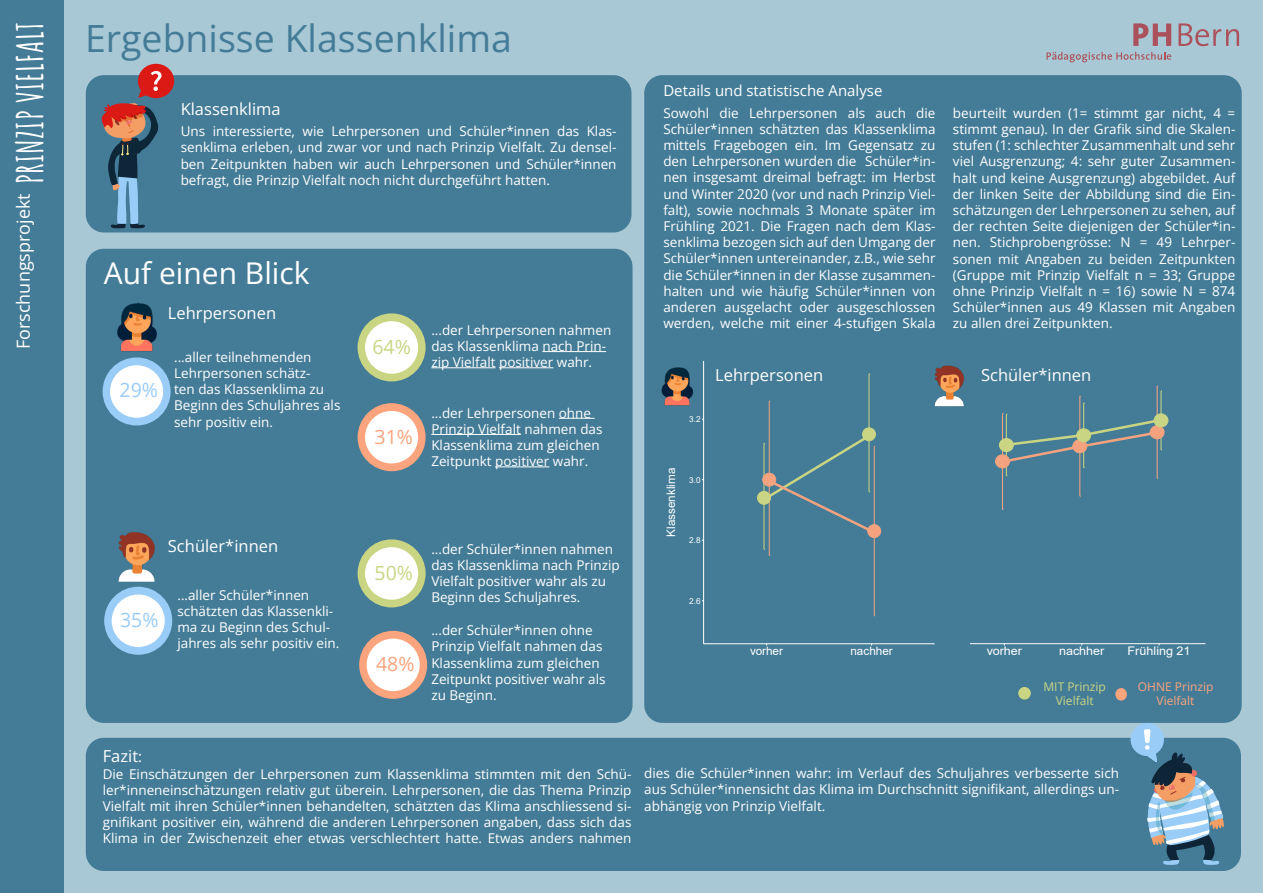
<style>
.page{position:relative;width:1263px;height:893px;background:#a9c8d5}
.page>*{position:absolute;margin:0;border:0;box-sizing:border-box;transform-origin:0 0}
.t1{font:700 37.5px "Open Sans";color:#447c97}
.t2{font:700 36px "Amatic SC";color:#fff}
.t3{font:700 30px "Open Sans";color:#fff}
.t4{font:700 19.5px "Open Sans";color:#99ccf7}
.t5{font:700 19.5px "Open Sans";color:#c9d582}
.t6{font:700 19.5px "Open Sans";color:#fba47d}
.t7{font:18px "Open Sans";color:#fff}
.t8{font:700 16.5px "Open Sans";color:#fff}
.t9{font:700 15px "Open Sans";color:#fff}
.t10{font:13.5px/16.2px "Open Sans";color:#fff}
.t11{font:12px/14.4px "Open Sans";color:#fba47d;text-align:center}
.t12{font:12px/14.4px "Open Sans";color:#c9d582;text-align:center}
.t13{font:11.85px "Arial";color:#fff;scale:1.06 1}
.t14{font:11.7px "Arial";color:#fff}
.t15{font:8.25px "Arial";color:#fff}
.s1{font-weight:400;font-size:15px}
</style>
<div class="page">
<svg style="left:1133px;top:23px;width:38px;height:23px"></svg>
<svg style="left:1178px;top:23px;width:61px;height:23px"></svg>
<svg style="left:1046px;top:52px;width:125px;height:10px"></svg>
<div style="left:0;top:0;width:64px;height:893px;background:#447c97"></div>
<div style="left:86px;top:249px;width:546px;height:474px;background:#447c97;border-radius:18px"></div>
<div style="left:86px;top:738px;width:1155px;height:133px;background:#447c97;border-radius:18px"></div>
<div style="left:86px;top:75px;width:545px;height:157px;background:#447c97;border-radius:18px"></div>
<svg style="left:101px;top:64px;width:73px;height:165px"></svg>
<div style="left:644px;top:75px;width:598px;height:648px;background:#447c97;border-radius:18px"></div>
<hr style="left:769px;top:401px;width:1px;height:154px;background:#f5a37e">
<hr style="left:764px;top:443px;width:1px;height:106px;background:#c9d582">
<svg style="left:764px;top:549px;width:6px;height:7px"></svg>
<hr style="left:874px;top:446px;width:1px;height:170px;background:#f5a37e">
<hr style="left:869px;top:374px;width:1px;height:118px;background:#c9d582">
<div style="left:757px;top:491px;width:14px;height:13px;background:#c9d582;border:1px solid #c9d582;border-radius:50%"></div>
<div style="left:867px;top:524px;width:14px;height:14px;background:#f5a37e;border:1px solid #f5a37e;border-radius:50%"></div>
<div style="left:862px;top:428px;width:14px;height:13px;background:#c9d582;border:1px solid #c9d582;border-radius:50%"></div>
<svg style="left:763px;top:431px;width:112px;height:103px"></svg>
<hr style="left:703px;top:361px;width:1px;height:283px;background:#fff">
<hr style="left:704px;top:643px;width:231px;height:1px;background:#fff">
<div style="left:1130px;top:723px;width:34px;height:33px;background:#99ccf7;border-radius:50%"></div>
<svg style="left:1143px;top:729px;width:81px;height:136px"></svg>
<div style="left:1018px;top:687px;width:13px;height:12px;background:#c9d582;border-radius:50%"></div>
<div style="left:1115px;top:688px;width:12px;height:13px;background:#fba47d;border-radius:50%"></div>
<hr style="left:1002px;top:413px;width:1px;height:96px;background:#f5a37e">
<hr style="left:1006px;top:414px;width:1px;height:62px;background:#c9d582">
<hr style="left:1079px;top:396px;width:1px;height:100px;background:#f5a37e">
<hr style="left:1083px;top:403px;width:1px;height:65px;background:#c9d582">
<hr style="left:1157px;top:386px;width:1px;height:92px;background:#f5a37e">
<hr style="left:1161px;top:391px;width:1px;height:59px;background:#c9d582">
<div style="left:995px;top:455px;width:15px;height:13px;background:#f5a37e;border:1px solid #f5a37e;border-radius:50%"></div>
<div style="left:1150px;top:425px;width:14px;height:14px;background:#f5a37e;border:1px solid #f5a37e;border-radius:50%"></div>
<div style="left:1154px;top:414px;width:14px;height:13px;background:#c9d582;border:1px solid #c9d582;border-radius:50%"></div>
<svg style="left:1001px;top:413px;width:161px;height:55px"></svg>
<hr style="left:971px;top:643px;width:234px;height:1px;background:#fff">
<div style="left:103px;top:357px;width:68px;height:68px;background:#99ccf7;border-radius:50%"></div>
<div style="left:110px;top:365px;width:53px;height:53px;background:#fff;border-radius:50%"></div>
<hr style="left:542px;top:351px;width:64px;height:1px;background:#fff">
<hr style="left:431px;top:368px;width:65px;height:1px;background:#fff">
<hr style="left:499px;top:368px;width:54px;height:1px;background:#fff">
<div style="left:358px;top:313px;width:68px;height:68px;background:#c9d582;border-radius:50%"></div>
<div style="left:365px;top:321px;width:53px;height:53px;background:#fff;border-radius:50%"></div>
<hr style="left:559px;top:418px;width:36px;height:1px;background:#fff">
<hr style="left:431px;top:434px;width:90px;height:1px;background:#fff">
<hr style="left:495px;top:467px;width:54px;height:1px;background:#fff">
<div style="left:358px;top:403px;width:68px;height:68px;background:#fba47d;border-radius:50%"></div>
<div style="left:365px;top:411px;width:53px;height:52px;background:#fff;border-radius:50%"></div>
<div style="left:104px;top:587px;width:68px;height:68px;background:#99ccf7;border-radius:50%"></div>
<div style="left:112px;top:594px;width:53px;height:53px;background:#fff;border-radius:50%"></div>
<div style="left:358px;top:539px;width:68px;height:68px;background:#c9d582;border-radius:50%"></div>
<div style="left:365px;top:547px;width:53px;height:53px;background:#fff;border-radius:50%"></div>
<div style="left:359px;top:631px;width:68px;height:68px;background:#fba47d;border-radius:50%"></div>
<div style="left:367px;top:639px;width:53px;height:52px;background:#fff;border-radius:50%"></div>
<img style="left:117px;top:303px;width:40px;height:49px">
<img style="left:114px;top:532px;width:48px;height:65px">
<img style="left:644px;top:337px;width:61px;height:72px">
<img style="left:934px;top:365px;width:82px;height:96px">
<p class="t2" style="left:2px;top:184px;width:163px;rotate:-90deg">PRINZIP VIELFALT</p>
<p class="t1" style="left:85px;top:13px;width:428px">Ergebnisse Klassenklima</p>
<p class="t8" style="left:181px;top:97px;width:101px">Klassenklima</p>
<p class="t10" style="left:181px;top:123px;width:437px;text-align:justify">Uns interessierte, wie Lehrpersonen und Schüler*innen das Klas&shy;senklima erleben, und zwar vor und nach Prinzip Vielfalt. Zu densel&shy;ben Zeitpunkten haben wir auch Lehrpersonen und Schüler*innen befragt, die Prinzip Vielfalt noch nicht durchgeführt hatten.</p>
<p class="t7" style="left:11px;top:349px;width:157px;rotate:-90deg">Forschungsprojekt</p>
<p class="t3" style="left:104px;top:252px;width:207px">Auf einen Blick</p>
<p class="t4" style="left:120px;top:376px;width:40px">29%</p>
<p class="t8" style="left:168px;top:302px;width:110px">Lehrpersonen</p>
<p class="t10" style="left:174px;top:349px;width:168px">...aller teilnehmenden<br>Lehrpersonen schätz-<br>ten das Klassenklima zu<br>Beginn des Schuljahres als sehr positiv ein.</p>
<p class="t8" style="left:168px;top:534px;width:112px">Schüler*innen</p>
<p class="t4" style="left:120px;top:606px;width:40px">35%</p>
<p class="t10" style="left:177px;top:586px;width:163px">...aller Schüler*innen schätzten das Klassenkli&shy;ma zu Beginn des Schul&shy;jahres als sehr positiv ein.</p>
<p class="t5" style="left:372px;top:333px;width:40px">64%</p>
<p class="t6" style="left:375px;top:423px;width:40px">31%</p>
<p class="t10" style="left:431px;top:321px;width:181px">...der Lehrpersonen nahmen das Klassenklima nach Prin&shy;zip Vielfalt positiver wahr.</p>
<p class="t10" style="left:431px;top:404px;width:173px">...der Lehrpersonen ohne<br>Prinzip Vielfalt nahmen das<br>Klassenklima zum gleichen<br>Zeitpunkt positiver wahr.</p>
<p class="t5" style="left:374px;top:559px;width:40px">50%</p>
<p class="t6" style="left:376px;top:651px;width:40px">48%</p>
<p class="t10" style="left:431px;top:540px;width:190px">...der Schüler*innen nahmen das Klassenklima nach Prinzip<br>Vielfalt positiver wahr als zu<br>Beginn des Schuljahres.</p>
<p class="t10" style="left:431px;top:622px;width:176px">...der Schüler*innen ohne<br>Prinzip Vielfalt nahmen das<br>Klassenklima zum gleichen<br>Zeitpunkt positiver wahr als zu Beginn.</p>
<p class="t9" style="left:663px;top:80px;width:221px">Details und statistische Analyse</p>
<p class="t10" style="left:663px;top:104px;width:274px;text-align:justify">Sowohl die Lehrpersonen als auch die Schüler*innen schätzten das Klassenklima mittels Fragebogen ein. Im Gegensatz zu den Lehrpersonen wurden die Schüler*in&shy;nen insgesamt dreimal befragt: im Herbst und Winter 2020 (vor und nach Prinzip Viel&shy;falt), sowie nochmals 3 Monate später im Frühling 2021. Die Fragen nach dem Klas&shy;senklima bezogen sich auf den Umgang der Schüler*innen untereinander, z.B., wie sehr die Schüler*innen in der Klasse zusammen&shy;halten und wie häufig Schüler*innen von anderen ausgelacht oder ausgeschlossen werden, welche mit einer 4-stufigen Skala</p>
<p class="t10" style="left:953px;top:105px;width:284px;text-align:justify">beurteilt wurden (1= stimmt gar nicht, 4 = stimmt genau). In der Grafik sind die Skalen&shy;stufen (1: schlechter Zusammenhalt und sehr viel Ausgrenzung; 4: sehr guter Zusammen&shy;halt und keine Ausgrenzung) abgebildet. Auf der linken Seite der Abbildung sind die Ein&shy;schätzungen der Lehrpersonen zu sehen, auf der rechten Seite diejenigen der Schüler*in&shy;nen. Stichprobengrösse: N = 49 Lehrper&shy;sonen mit Angaben zu beiden Zeitpunkten (Gruppe mit Prinzip Vielfalt n = 33; Gruppe ohne Prinzip Vielfalt n = 16) sowie N = 874<br>Schüler*innen aus 49 Klassen mit Angaben zu allen drei Zeitpunkten.</p>
<p class="t15" style="left:689px;top:414px;width:13px">3.2</p>
<p class="t8" style="left:715px;top:364px;width:110px">Lehrpersonen</p>
<p class="t8" style="left:981px;top:364px;width:112px">Schüler*innen</p>
<p class="t14" style="left:663px;top:537px;width:70px;rotate:-90deg">Klassenklima</p>
<p class="t15" style="left:689px;top:474px;width:13px">3.0</p>
<p class="t15" style="left:689px;top:534px;width:13px">2.8</p>
<p class="t15" style="left:689px;top:595px;width:13px">2.6</p>
<p class="t14" style="left:750px;top:643px;width:34px">vorher</p>
<p class="t14" style="left:850px;top:643px;width:44px">nachher</p>
<p class="t13" style="left:987px;top:643px;width:35px">vorher</p>
<p class="t13" style="left:1059px;top:643px;width:44px">nachher</p>
<p class="t13" style="left:1127px;top:643px;width:61px">Frühling 21</p>
<p class="t12" style="left:1043px;top:679px;width:64px">MIT Prinzip<br>Vielfalt</p>
<p class="t11" style="left:1138px;top:679px;width:77px">OHNE Prinzip<br>Vielfalt</p>
<p class="t8" style="left:103px;top:745px;width:41px">Fazit<span class="s1">:</span></p>
<p class="t10" style="left:103px;top:765px;width:530px;text-align:justify">Die Einschätzungen der Lehrpersonen zum Klassenklima stimmten mit den Schü&shy;ler*inneneinschätzungen relativ gut überein. Lehrpersonen, die das Thema Prinzip Vielfalt mit ihren Schüler*innen behandelten, schätzten das Klima anschliessend si&shy;gnifikant positiver ein, während die anderen Lehrpersonen angaben, dass sich das Klima in der Zwischenzeit eher etwas verschlechtert hatte. Etwas anders nahmen</p>
<p class="t10" style="left:644px;top:765px;width:476px;text-align:justify">dies die Schüler*innen wahr: im Verlauf des Schuljahres verbesserte sich aus Schüler*innensicht das Klima im Durchschnitt signifikant, allerdings un&shy;abhängig von Prinzip Vielfalt.</p>
</div>
